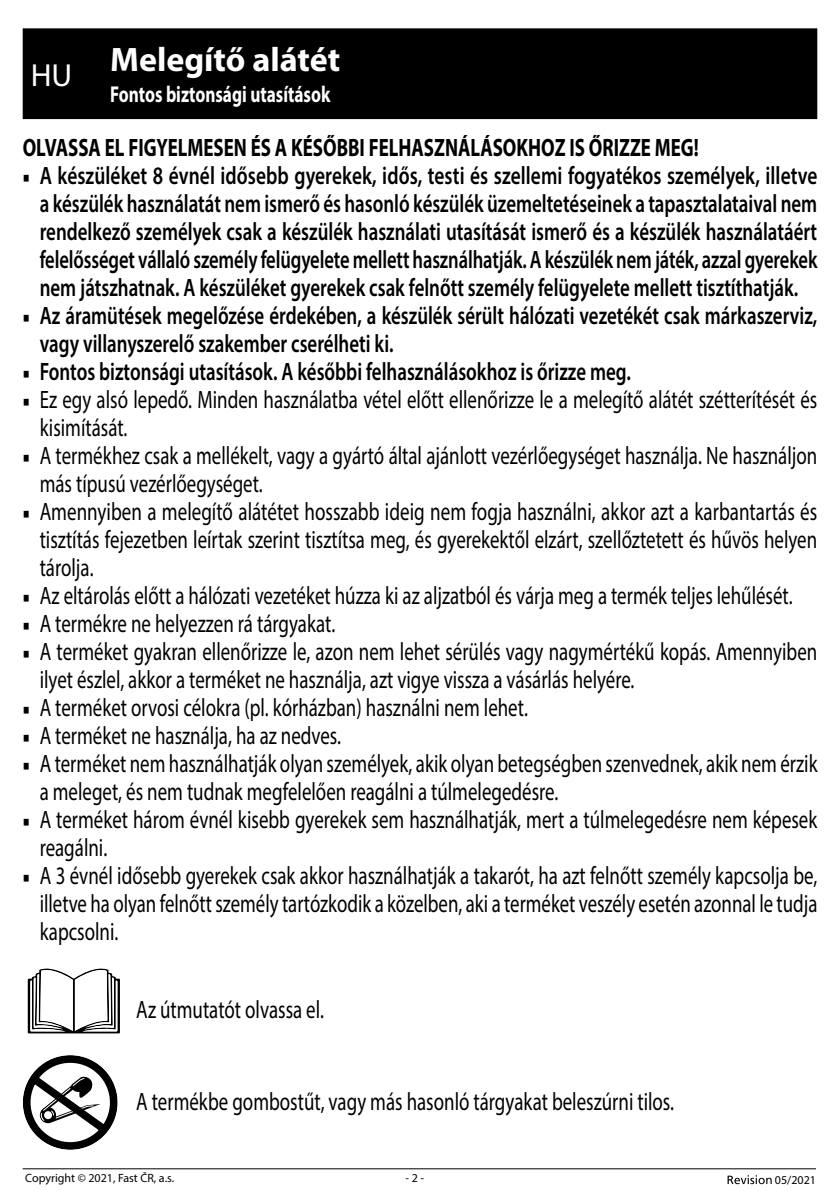
<style>
.page{position:relative;width:840px;height:1191px;background:#fff}
.page>*{position:absolute;margin:0;border:0;box-sizing:border-box;transform-origin:0 0}
.t1{font:700 34px "Myriad Pro";color:#fff}
.t2{font:25.2px/28px "Myriad Pro";color:#000;scale:.75 1}
.t3{font:600 25.2px/28px "Myriad Pro";color:#000;text-align:justify;scale:.77 1}
.t4{font:600 25.2px/28px "Myriad Pro";color:#000;scale:.75 1}
.t5{font:700 25.2px "Myriad Pro";color:#000;scale:.75 1}
.t6{font:700 23px "Myriad Pro";color:#fff;scale:.75 1}
.t7{font:12px "Myriad Pro";color:#000}
.s1{font-family:"Minion Pro";font-weight:400;font-size:23px}
.s2{font-family:"Minion Pro";font-size:23px}
</style>
<div class="page">
<hr style="left:23px;top:1168px;width:792px;height:1px;background:#000">
<svg style="left:727px;top:1175px;width:44px;height:9px"></svg>
<div style="left:23px;top:28px;width:793px;height:91px;background:#000"></div>
<svg style="left:28px;top:968px;width:92px;height:65px"></svg>
<svg style="left:23px;top:1055px;width:94px;height:94px"></svg>
<h1 class="t1" style="left:31px;top:37px;width:311px"><sub>HU</sub> Melegítő alátét</h1>
<p class="t6" style="left:110px;top:79px;width:295px">Fontos biztonsági utasítások</p>
<p class="t5" style="left:23px;top:131px;width:902px">OLVASSA EL FIGYELMESEN ÉS A KÉSŐBBI FELHASZNÁLÁSOKHOZ IS ŐRIZZE MEG!</p>
<p class="t3" style="left:40px;top:161px;width:1010px;text-indent:-17px"><span class="s1">■</span> A készüléket 8 évnél idősebb gyerekek, idős, testi és szellemi fogyatékos személyek, illetve a készülék használatát nem ismerő és hasonló készülék üzemeltetéseinek a tapasztalataival nem rendelkező személyek csak a készülék használati utasítását ismerő és a készülék használatáért felelősséget vállaló személy felügyelete mellett használhatják. A készülék nem játék, azzal gyerekek nem játszhatnak. A készüléket gyerekek csak felnőtt személy felügyelete mellett tisztíthatják.</p>
<p class="t4" style="left:40px;top:301px;width:1037px;text-indent:-17px"><span class="s1">■</span> Az áramütések megelőzése érdekében, a készülék sérült hálózati vezetékét csak márkaszerviz, vagy villanyszerelő szakember cserélheti ki.</p>
<p class="t4" style="left:23px;top:357px;width:811px"><span class="s1">■</span> Fontos biztonsági utasítások. A későbbi felhasználásokhoz is őrizze meg.</p>
<p class="t2" style="left:40px;top:385px;width:1037px;text-indent:-17px"><span class="s2">■</span> Ez egy alsó lepedő. Minden használatba vétel előtt ellenőrizze le a melegítő alátét szétterítését és kisimítását.</p>
<p class="t2" style="left:40px;top:441px;width:1037px;text-indent:-17px"><span class="s2">■</span> A termékhez csak a mellékelt, vagy a gyártó által ajánlott vezérlőegységet használja. Ne használjon más típusú vezérlőegységet.</p>
<p class="t2" style="left:40px;top:497px;width:1037px;text-align:justify;text-indent:-17px"><span class="s2">■</span> Amennyiben a melegítő alátétet hosszabb ideig nem fogja használni, akkor azt a karbantartás és tisztítás fejezetben leírtak szerint tisztítsa meg, és gyerekektől elzárt, szellőztetett és hűvös helyen tárolja.</p>
<p class="t2" style="left:23px;top:581px;width:1027px"><span class="s2">■</span> Az eltárolás előtt a hálózati vezetéket húzza ki az aljzatból és várja meg a termék teljes lehűlését.</p>
<p class="t2" style="left:23px;top:609px;width:418px"><span class="s2">■</span> A termékre ne helyezzen rá tárgyakat.</p>
<p class="t2" style="left:40px;top:637px;width:1037px;text-indent:-17px"><span class="s2">■</span> A terméket gyakran ellenőrizze le, azon nem lehet sérülés vagy nagymértékű kopás. Amennyiben ilyet észlel, akkor a terméket ne használja, azt vigye vissza a vásárlás helyére.</p>
<p class="t2" style="left:23px;top:693px;width:674px"><span class="s2">■</span> A terméket orvosi célokra (pl. kórházban) használni nem lehet.</p>
<p class="t2" style="left:23px;top:721px;width:426px"><span class="s2">■</span> A terméket ne használja, ha az nedves.</p>
<p class="t2" style="left:40px;top:749px;width:1037px;text-indent:-17px"><span class="s2">■</span> A terméket nem használhatják olyan személyek, akik olyan betegségben szenvednek, akik nem érzik a meleget, és nem tudnak megfelelően reagálni a túlmelegedésre.</p>
<p class="t2" style="left:40px;top:805px;width:1037px;text-indent:-17px"><span class="s2">■</span> A terméket három évnél kisebb gyerekek sem használhatják, mert a túlmelegedésre nem képesek reagálni.</p>
<p class="t2" style="left:40px;top:861px;width:1037px;text-align:justify;text-indent:-17px"><span class="s2">■</span> A 3 évnél idősebb gyerekek csak akkor használhatják a takarót, ha azt felnőtt személy kapcsolja be, illetve ha olyan felnőtt személy tartózkodik a közelben, aki a terméket veszély esetén azonnal le tudja kapcsolni.</p>
<p class="t2" style="left:136px;top:994px;width:252px">Az útmutatót olvassa el.</p>
<p class="t2" style="left:136px;top:1087px;width:718px">A termékbe gombostűt, vagy más hasonló tárgyakat beleszúrni tilos.</p>
<p class="t7" style="left:25px;top:1170px;width:150px">Copyright © 2021, Fast ČR, a.s.</p>
<p class="t7" style="left:405px;top:1170px;width:20px">- 2 -</p>
<p class="t7" style="left:774px;top:1172px;width:43px">05/2021</p>
</div>
